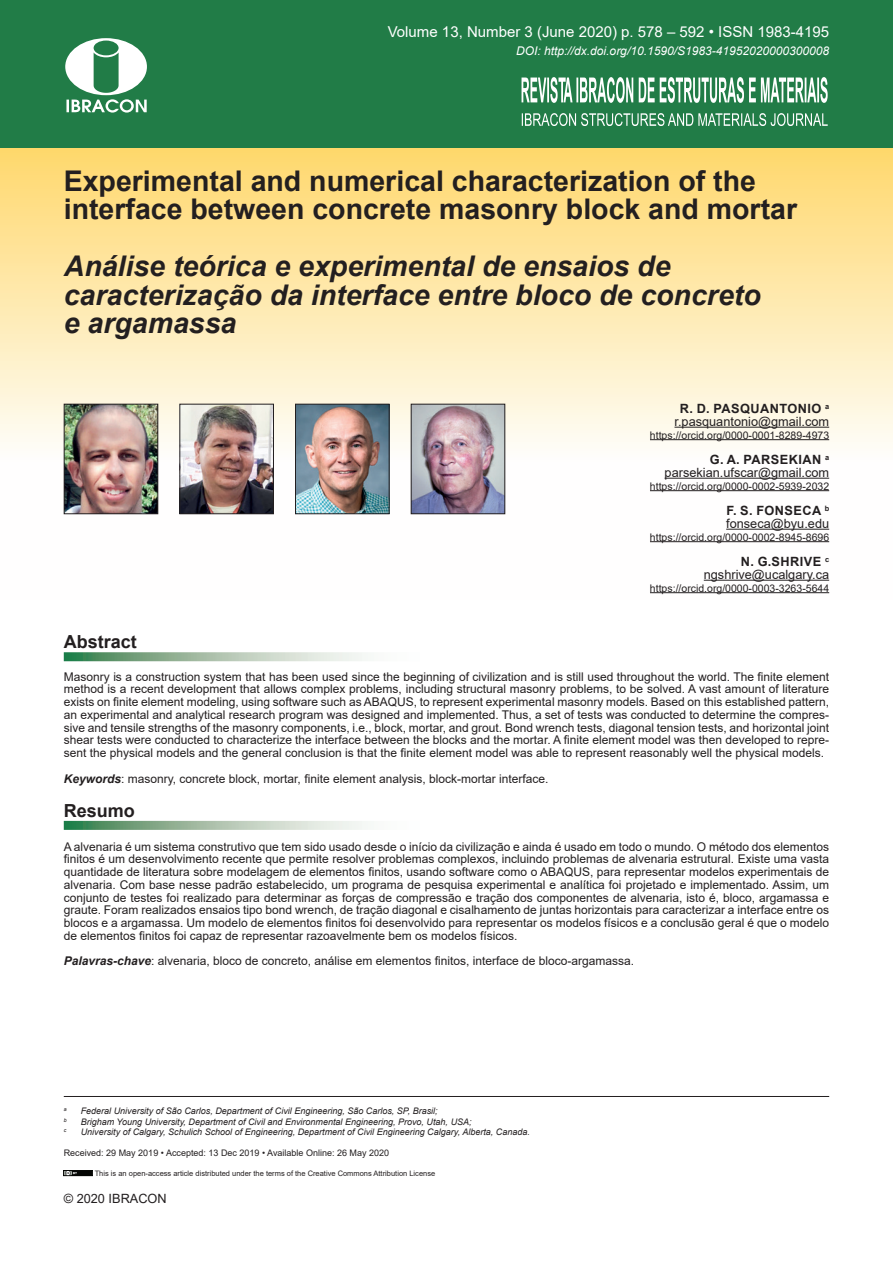
<style>
.page{position:relative;width:893px;height:1263px;background:#fff}
.page>*{position:absolute;margin:0;border:0;box-sizing:border-box;transform-origin:0 0}
.t1{font:italic 700 28.5px/28.5px "Arial";color:#231f20}
.t2{font:700 28.5px/28.5px "Arial";color:#231f20}
.t3{font:700 18px "Arial";color:#231f20}
.t4{font:15px "Arial";color:#fff}
.t5{font:12.75px/12.8px "Arial";color:#231f20;text-align:right}
.t6{font:12px/12.8px "Arial";color:#231f20;text-align:justify}
.t7{font:italic 12px "Arial";color:#fff}
.t8{font:10.5px "Arial";color:#231f20}
.t9{font:italic 9px "Arial";color:#231f20}
.t10{font:9px "Arial";color:#231f20}
.t11{font:7.5px "Arial";color:#231f20}
.t12{font:italic 5.25px "Arial";color:#231f20}
.s1{font-weight:700}
.s2{font-weight:700;font-style:italic}
</style>
<div class="page">
<svg style="left:0;top:148px;width:893px;height:446px"></svg>
<div style="left:0;top:0;width:893px;height:148px;background:#217c47"></div>
<svg style="left:65px;top:38px;width:82px;height:75px"></svg>
<svg style="left:521px;top:77px;width:307px;height:48px"></svg>
<img style="left:66px;top:406px;width:90px;height:106px">
<div style="left:64px;top:404px;width:94px;height:110px;border:1px solid #231f20"></div>
<img style="left:297px;top:406px;width:90px;height:106px">
<div style="left:295px;top:404px;width:94px;height:110px;border:1px solid #231f20"></div>
<img style="left:181px;top:406px;width:91px;height:106px">
<div style="left:179px;top:404px;width:95px;height:110px;border:1px solid #231f20"></div>
<img style="left:413px;top:406px;width:90px;height:106px">
<div style="left:411px;top:404px;width:94px;height:110px;border:1px solid #231f20"></div>
<hr style="left:64px;top:1096px;width:765px;height:1px;background:#231f20">
<div style="left:64px;top:1170px;width:28px;height:5px;border:1px solid #040503"></div>
<hr style="left:64px;top:1171px;width:28px;height:4px;background:#040503">
<svg style="left:64px;top:1171px;width:13px;height:4px"></svg>
<hr style="left:674px;top:427px;width:155px;height:1px;background:#231f20">
<hr style="left:650px;top:439px;width:179px;height:1px;background:#231f20">
<hr style="left:665px;top:478px;width:164px;height:1px;background:#231f20">
<hr style="left:650px;top:490px;width:179px;height:1px;background:#231f20">
<hr style="left:726px;top:529px;width:103px;height:1px;background:#231f20">
<hr style="left:650px;top:541px;width:179px;height:1px;background:#231f20">
<hr style="left:704px;top:580px;width:125px;height:1px;background:#231f20">
<hr style="left:650px;top:592px;width:179px;height:1px;background:#231f20">
<svg style="left:64px;top:652px;width:299px;height:9px;background:#a4c0a9"></svg>
<svg style="left:64px;top:821px;width:299px;height:9px;background:#a3bfa8"></svg>
<p class="t4" style="left:388px;top:22px;width:443px">Volume 13, Number 3 (June 2020) p. 578 – 592 • ISSN 1983-4195</p>
<p class="t7" style="left:516px;top:43px;width:314px">DOI: http://dx.doi.org/10.1590/S1983-41952020000300008</p>
<h1 class="t2" style="left:64px;top:167px;width:735px">Experimental and numerical characterization of the interface between concrete masonry block and mortar</h1>
<h1 class="t1" style="left:64px;top:253px;width:698px">Análise teórica e experimental de ensaios de caracterização da interface entre bloco de concreto e argamassa</h1>
<h2 class="t3" style="left:64px;top:629px;width:75px">Abstract</h2>
<p class="t5" style="left:674px;top:402px;width:156px;text-align:center"><span class="s1">R. D. PASQUANTONIO</span> <sup>a </sup>r.pasquantonio@gmail.com</p>
<p class="t8" style="left:650px;top:428px;width:181px">https://orcid.org/0000-0001-8289-4973</p>
<p class="t5" style="left:665px;top:453px;width:166px"><span class="s1">G. A. PARSEKIAN</span> <sup>a </sup>parsekian.ufscar@gmail.com</p>
<p class="t8" style="left:650px;top:479px;width:181px">https://orcid.org/0000-0002-5939-2032</p>
<p class="t5" style="left:726px;top:504px;width:104px;text-align:left"><span class="s1">F. S. FONSECA</span> <sup>b </sup>fonseca@byu.edu</p>
<p class="t8" style="left:650px;top:530px;width:181px">https://orcid.org/0000-0002-8945-8696</p>
<p class="t5" style="left:704px;top:555px;width:127px"><span class="s1">N. G.SHRIVE</span> <sup>c </sup>ngshrive@ucalgary.ca</p>
<p class="t8" style="left:650px;top:581px;width:181px">https://orcid.org/0000-0003-3263-5644</p>
<p class="t6" style="left:64px;top:670px;width:767px">Masonry is a construction system that has been used since the beginning of civilization and is still used throughout the world. The finite element method is a recent development that allows complex problems, including structural masonry problems, to be solved. A vast amount of literature exists on finite element modeling, using software such as ABAQUS, to represent experimental masonry models. Based on this established pattern, an experimental and analytical research program was designed and implemented. Thus, a set of tests was conducted to determine the compres&shy;sive and tensile strengths of the masonry components, i.e., block, mortar, and grout. Bond wrench tests, diagonal tension tests, and horizontal joint shear tests were conducted to characterize the interface between the blocks and the mortar. A finite element model was then developed to repre&shy;sent the physical models and the general conclusion is that the finite element model was able to represent reasonably well the physical models.</p>
<p class="t6" style="left:64px;top:772px;width:486px"><span class="s2">Keywords</span>: masonry, concrete block, mortar, finite element analysis, block-mortar interface.</p>
<h2 class="t3" style="left:64px;top:798px;width:73px">Resumo</h2>
<p class="t6" style="left:64px;top:840px;width:767px">A alvenaria é um sistema construtivo que tem sido usado desde o início da civilização e ainda é usado em todo o mundo. O método dos elementos finitos é um desenvolvimento recente que permite resolver problemas complexos, incluindo problemas de alvenaria estrutural. Existe uma vasta quantidade de literatura sobre modelagem de elementos finitos, usando software como o ABAQUS, para representar modelos experimentais de alvenaria. Com base nesse padrão estabelecido, um programa de pesquisa experimental e analítica foi projetado e implementado. Assim, um conjunto de testes foi realizado para determinar as forças de compressão e tração dos componentes de alvenaria, isto é, bloco, argamassa e graute. Foram realizados ensaios tipo bond wrench, de tração diagonal e cisalhamento de juntas horizontais para caracterizar a interface entre os blocos e a argamassa. Um modelo de elementos finitos foi desenvolvido para representar os modelos físicos e a conclusão geral é que o modelo de elementos finitos foi capaz de representar razoavelmente bem os modelos físicos.</p>
<p class="t6" style="left:64px;top:955px;width:572px"><span class="s2">Palavras-chave</span>: alvenaria, bloco de concreto, análise em elementos finitos, interface de bloco-argamassa.</p>
<p class="t12" style="left:64px;top:1106px;width:4px">a</p>
<p class="t9" style="left:81px;top:1105px;width:358px">Federal University of São Carlos, Department of Civil Engineering, São Carlos, SP, Brasil;</p>
<p class="t12" style="left:64px;top:1116px;width:4px">b</p>
<p class="t9" style="left:81px;top:1116px;width:392px">Brigham Young University, Department of Civil and Environmental Engineering, Provo, Utah, USA;</p>
<p class="t12" style="left:64px;top:1127px;width:4px">c</p>
<p class="t9" style="left:81px;top:1126px;width:451px">University of Calgary, Schulich School of Engineering, Department of Civil Engineering Calgary, Alberta, Canada.</p>
<p class="t10" style="left:64px;top:1147px;width:327px">Received: 29 May 2019 • Accepted: 13 Dec 2019 • Available Online: 26 May 2020</p>
<p class="t11" style="left:95px;top:1168px;width:342px">This is an open-access article distributed under the terms of the Creative Commons Attribution License</p>
<p class="t5" style="left:64px;top:1192px;width:104px">© 2020 IBRACON</p>
</div>
